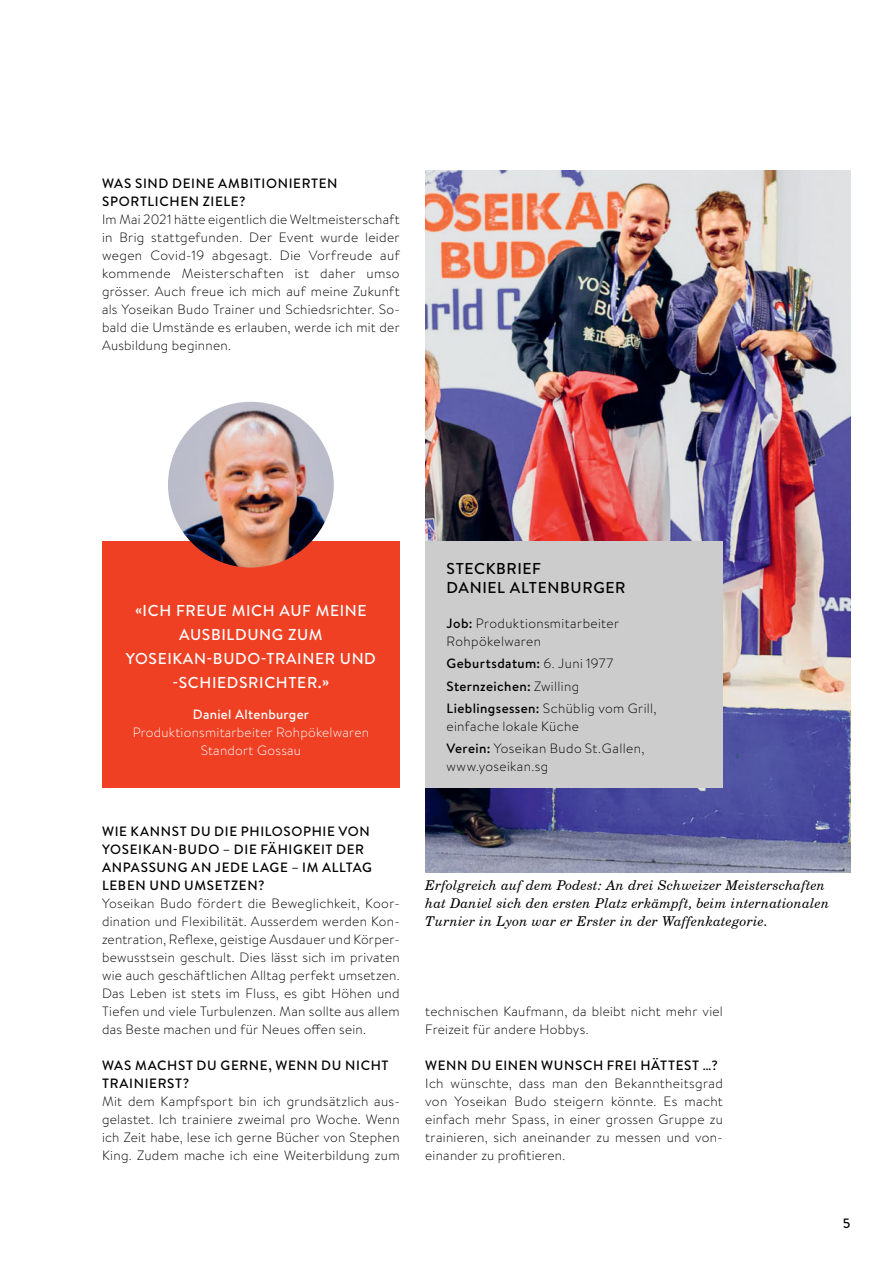
<style>
.page{position:relative;width:893px;height:1263px;background:#fff}
.page>*{position:absolute;margin:0;border:0;box-sizing:border-box;transform-origin:0 0}
.t1{font:500 15.75px/24px "Brandon Text";letter-spacing:.04em;color:#fff;text-align:center}
.t2{font:500 15.75px/19.5px "Brandon Text";letter-spacing:.04em;color:#000}
.t3{font:300 13.5px/18px "Brandon Text";letter-spacing:.02em;color:#000;text-align:justify}
.t4{font:500 13.5px/18px "Brandon Text";letter-spacing:.05em;color:#000}
.t5{font:italic 13.5px/18px "Century Schoolbook BT";letter-spacing:.02em;color:#000}
.t6{font:500 13.5px/22.2px "Brandon Text";letter-spacing:.03em;color:#000}
.t7{font:300 13.5px/18px "Brandon Text";letter-spacing:.02em;color:#fff;text-align:center}
.t8{font:500 13.5px "Brandon Text";letter-spacing:.02em;color:#fff}
.s1{font-weight:500}
.s2{font-weight:300}
</style>
<div class="page">
<img style="left:425px;top:170px;width:425px;height:702px">
<div style="left:425px;top:541px;width:298px;height:247px;background:#ccc"></div>
<div style="left:102px;top:541px;width:298px;height:247px;background:#ef4023"></div>
<img style="left:168px;top:402px;width:166px;height:165px;border-radius:83px">
<p class="t4" style="left:102px;top:174px;width:237px">WAS SIND DEINE AMBITIONIERTEN<br>SPORTLICHEN ZIELE?</p>
<p class="t3" style="left:102px;top:211px;width:299px">Im Mai 2021 hätte eigentlich die Weltmeisterschaft in Brig stattgefunden. Der Event wurde leider wegen Covid-19 abgesagt. Die Vorfreude auf kommende Meisterschaften ist daher umso grösser. Auch freue ich mich auf meine Zukunft als Yoseikan Budo Trainer und Schiedsrichter. So&shy;bald die Umstände es erlauben, werde ich mit der Ausbildung beginnen.</p>
<p class="t1" style="left:126px;top:599px;width:252px">«ICH FREUE MICH AUF MEINE<br>AUSBILDUNG ZUM<br>YOSEIKAN-BUDO-TRAINER UND -SCHIEDSRICHTER.»</p>
<p class="t8" style="left:193px;top:707px;width:118px">Daniel Altenburger</p>
<p class="t7" style="left:133px;top:724px;width:238px">Produktionsmitarbeiter Rohpökelwaren<br>Standort Gossau</p>
<p class="t4" style="left:102px;top:822px;width:271px">WIE KANNST DU DIE PHILOSOPHIE VON<br>YOSEIKAN-BUDO – DIE FÄHIGKEIT DER<br>ANPASSUNG AN JEDE LAGE – IM ALLTAG<br>LEBEN UND UMSETZEN?</p>
<p class="t3" style="left:102px;top:895px;width:299px">Yoseikan Budo fördert die Beweglichkeit, Koor&shy;dination und Flexibilität. Ausserdem werden Kon&shy;zentration, Reflexe, geistige Ausdauer und Körper&shy;bewusstsein geschult. Dies lässt sich im privaten wie auch geschäftlichen Alltag perfekt umsetzen.<br>Das Leben ist stets im Fluss, es gibt Höhen und Tiefen und viele Turbulenzen. Man sollte aus allem das Beste machen und für Neues offen sein.</p>
<p class="t4" style="left:102px;top:1056px;width:288px">WAS MACHST DU GERNE, WENN DU NICHT<br>TRAINIERST?</p>
<p class="t3" style="left:102px;top:1093px;width:299px">Mit dem Kampfsport bin ich grundsätzlich aus&shy;gelastet. Ich trainiere zweimal pro Woche. Wenn ich Zeit habe, lese ich gerne Bücher von Stephen King. Zudem mache ich eine Weiterbildung zum</p>
<p class="t2" style="left:447px;top:558px;width:180px">STECKBRIEF<br>DANIEL ALTENBURGER</p>
<p class="t3" style="left:446px;top:615px;width:174px"><span class="s1">Job:</span> Produktionsmitarbeiter<br>Rohpökelwaren</p>
<p class="t6" style="left:446px;top:653px;width:212px">Geburtsdatum: <span class="s2">6. Juni 1977<br></span>Sternzeichen: <span class="s2">Zwilling<br></span>Lieblingsessen: <span class="s2">Schüblig vom Grill,</span></p>
<p class="t3" style="left:446px;top:715px;width:199px;line-height:22.2px">einfache lokale Küche<br><span class="s1">Verein:</span> Yoseikan Budo St.Gallen,</p>
<p class="t3" style="left:446px;top:758px;width:103px">www.yoseikan.sg</p>
<p class="t5" style="left:425px;top:877px;width:405px">Erfolgreich auf dem Podest: An drei Schweizer Meisterschaften hat Daniel sich den ersten Platz erkämpft, beim internationalen<br>Turnier in Lyon war er Erster in der Waffenkategorie.</p>
<p class="t3" style="left:425px;top:1003px;width:299px">technischen Kaufmann, da bleibt nicht mehr viel<br>Freizeit für andere Hobbys.</p>
<p class="t4" style="left:425px;top:1056px;width:294px">WENN DU EINEN WUNSCH FREI HÄTTEST …?</p>
<p class="t3" style="left:425px;top:1075px;width:299px">Ich wünschte, dass man den Bekanntheitsgrad von Yoseikan Budo steigern könnte. Es macht einfach mehr Spass, in einer grossen Gruppe zu trainieren, sich aneinander zu messen und von&shy;einander zu profitieren.</p>
<p class="t4" style="left:843px;top:1214px;width:9px">5</p>
</div>
